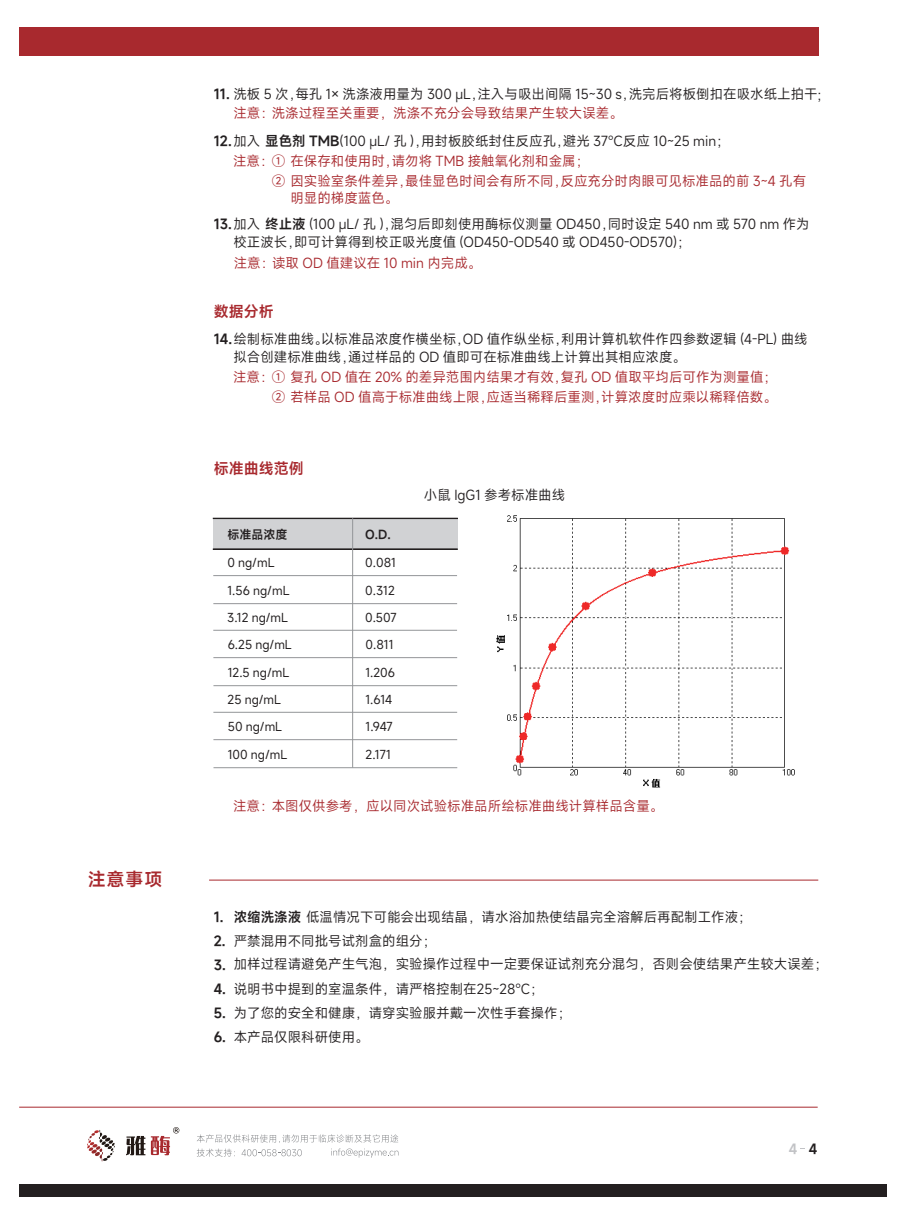
<style>
.page{position:relative;width:906px;height:1225px;background:#fff}
.page>*{position:absolute;margin:0;border:0;box-sizing:border-box;transform-origin:0 0}
.t1{font:600 18px "Mi Sans";color:#a8292e}
.t2{font:600 15px "Mi Sans";color:#a8292e}
.t3{font:13.5px/18px "Mi Sans";color:#231f20}
.t4{font:13.5px/20.2px "Mi Sans";color:#a8292e}
.t5{font:600 13.5px/24px "Mi Sans";color:#231f20}
.t6{font:600 13.5px "Mi Sans";color:#c2c3c6}
.t7{font:12px "Mi Sans";color:#231f20}
.t8{font:600 12px "Mi Sans";color:#231f20}
.s1{font-weight:600}
.s2{color:#231f20}
</style>
<div class="page">
<hr style="left:19px;top:1106px;width:798px;height:1px;background:#a8292e">
<div style="left:19px;top:1184px;width:867px;height:13px;background:#231f20"></div>
<svg style="left:87px;top:1130px;width:28px;height:31px"></svg>
<svg style="left:126px;top:1136px;width:19px;height:19px"></svg>
<svg style="left:151px;top:1127px;width:28px;height:28px"></svg>
<svg style="left:197px;top:1134px;width:201px;height:23px"></svg>
<hr style="left:209px;top:879px;width:609px;height:1px;background:#a8292e">
<div style="left:19px;top:27px;width:799px;height:29px;background:#a8292e"></div>
<div style="left:213px;top:518px;width:244px;height:31px;background:#d1d2d4"></div>
<div style="left:213px;top:518px;width:244px;height:1px;border:1px solid #231f20"></div>
<div style="left:213px;top:549px;width:244px;height:1px;border:1px solid #231f20"></div>
<hr style="left:352px;top:518px;width:1px;height:249px;background:#939598">
<hr style="left:213px;top:575px;width:244px;height:1px;background:#939598">
<hr style="left:213px;top:603px;width:244px;height:1px;background:#939598">
<hr style="left:213px;top:630px;width:244px;height:1px;background:#939598">
<hr style="left:213px;top:657px;width:244px;height:1px;background:#939598">
<hr style="left:213px;top:685px;width:244px;height:1px;background:#939598">
<hr style="left:213px;top:712px;width:244px;height:1px;background:#939598">
<hr style="left:213px;top:739px;width:244px;height:1px;background:#939598">
<hr style="left:213px;top:767px;width:244px;height:1px;background:#939598">
<img style="left:496px;top:515px;width:299px;height:273px">
<h1 class="t1" style="left:88px;top:867px;width:76px">注意事项</h1>
<p class="t3" style="left:214px;top:85px;width:617px"><span class="s1">11.</span> 洗板 5 次，每孔 1× 洗涤液用量为 300 μL，注入与吸出间隔 15~30 s，洗完后将板倒扣在吸水纸上拍干；</p>
<p class="t4" style="left:233px;top:103px;width:391px">注意：洗涤过程至关重要，洗涤不充分会导致结果产生较大误差。</p>
<p class="t3" style="left:214px;top:132px;width:517px"><span class="s1">12.</span>加入 <span class="s1">显色剂 TMB</span>(100 μL/ 孔 )，用封板胶纸封住反应孔，避光 37℃反应 10~25 min；</p>
<p class="t4" style="left:272px;top:151px;width:536px;text-indent:-39px">注意：① 在保存和使用时，请勿将 TMB 接触氧化剂和金属；<br>② 因实验室条件差异，最佳显色时间会有所不同，反应充分时肉眼可见标准品的前 3~4 孔有</p>
<p class="t4" style="left:290px;top:188px;width:109px">明显的梯度蓝色。</p>
<p class="t3" style="left:233px;top:214px;width:578px;text-indent:-20px"><span class="s1">13.</span>加入 <span class="s1">终止液</span> (100 μL/ 孔 )，混匀后即刻使用酶标仪测量 OD450，同时设定 540 nm 或 570 nm 作为校正波长，即可计算得到校正吸光度值 (OD450-OD540 或 OD450-OD570)；</p>
<p class="t4" style="left:234px;top:253px;width:249px">注意：读取 OD 值建议在 10 min 内完成。</p>
<p class="t2" style="left:214px;top:301px;width:61px">数据分析</p>
<p class="t3" style="left:233px;top:330px;width:576px;text-indent:-20px"><span class="s1">14.</span>绘制标准曲线。以标准品浓度作横坐标，OD 值作纵坐标，利用计算机软件作四参数逻辑 (4-PL) 曲线拟合创建标准曲线，通过样品的 OD 值即可在标准曲线上计算出其相应浓度。</p>
<p class="t4" style="left:233px;top:367px;width:545px;line-height:19.4px;text-align:right">注意：① 复孔 OD 值在 20% 的差异范围内结果才有效，复孔 OD 值取平均后可作为测量值；<br>② 若样品 OD 值高于标准曲线上限，应适当稀释后重测，计算浓度时应乘以稀释倍数。</p>
<p class="t2" style="left:214px;top:458px;width:91px">标准曲线范例</p>
<p class="t8" style="left:227px;top:526px;width:62px">标准品浓度</p>
<p class="t8" style="left:365px;top:526px;width:27px">O.D.</p>
<p class="t7" style="left:227px;top:554px;width:48px">0 ng/mL</p>
<p class="t7" style="left:227px;top:583px;width:64px">1.56 ng/mL</p>
<p class="t7" style="left:365px;top:554px;width:32px">0.081</p>
<p class="t7" style="left:365px;top:583px;width:31px">0.312</p>
<p class="t7" style="left:227px;top:609px;width:62px">3.12 ng/mL</p>
<p class="t7" style="left:365px;top:609px;width:33px">0.507</p>
<p class="t7" style="left:228px;top:636px;width:65px">6.25 ng/mL</p>
<p class="t7" style="left:228px;top:665px;width:63px">12.5 ng/mL</p>
<p class="t7" style="left:365px;top:636px;width:30px">0.811</p>
<p class="t7" style="left:365px;top:665px;width:31px">1.206</p>
<p class="t7" style="left:228px;top:691px;width:55px">25 ng/mL</p>
<p class="t7" style="left:365px;top:691px;width:28px">1.614</p>
<p class="t7" style="left:228px;top:718px;width:56px">50 ng/mL</p>
<p class="t7" style="left:228px;top:747px;width:61px">100 ng/mL</p>
<p class="t7" style="left:365px;top:718px;width:29px">1.947</p>
<p class="t7" style="left:365px;top:747px;width:27px">2.171</p>
<p class="t3" style="left:424px;top:485px;width:143px">小鼠 IgG1 参考标准曲线</p>
<p class="t4" style="left:233px;top:795px;width:432px">注意：本图仅供参考，应以同次试验标准品所绘标准曲线计算样品含量。</p>
<p class="t3" style="left:234px;top:905px;width:519px;line-height:24px"><span class="s1">浓缩洗涤液</span> 低温情况下可能会出现结晶，请水浴加热使结晶完全溶解后再配制工作液；严禁混用不同批号试剂盒的组分；</p>
<p class="t3" style="left:234px;top:980px;width:311px">说明书中提到的室温条件，请严格控制在25~28℃；</p>
<p class="t5" style="left:214px;top:905px;width:14px">1.<br>2.<br>3.<br>4.</p>
<p class="t3" style="left:214px;top:1004px;width:359px"><span class="s1">5.</span> 为了您的安全和健康，请穿实验服并戴一次性手套操作；</p>
<p class="t3" style="left:214px;top:1027px;width:156px"><span class="s1">6.</span> 本产品仅限科研使用。</p>
<p class="t3" style="left:234px;top:954px;width:595px">加样过程请避免产生气泡，实验操作过程中一定要保证试剂充分混匀，否则会使结果产生较大误差；</p>
<p class="t6" style="left:788px;top:1139px;width:30px">4 <span class="s2">4</span></p>
</div>
